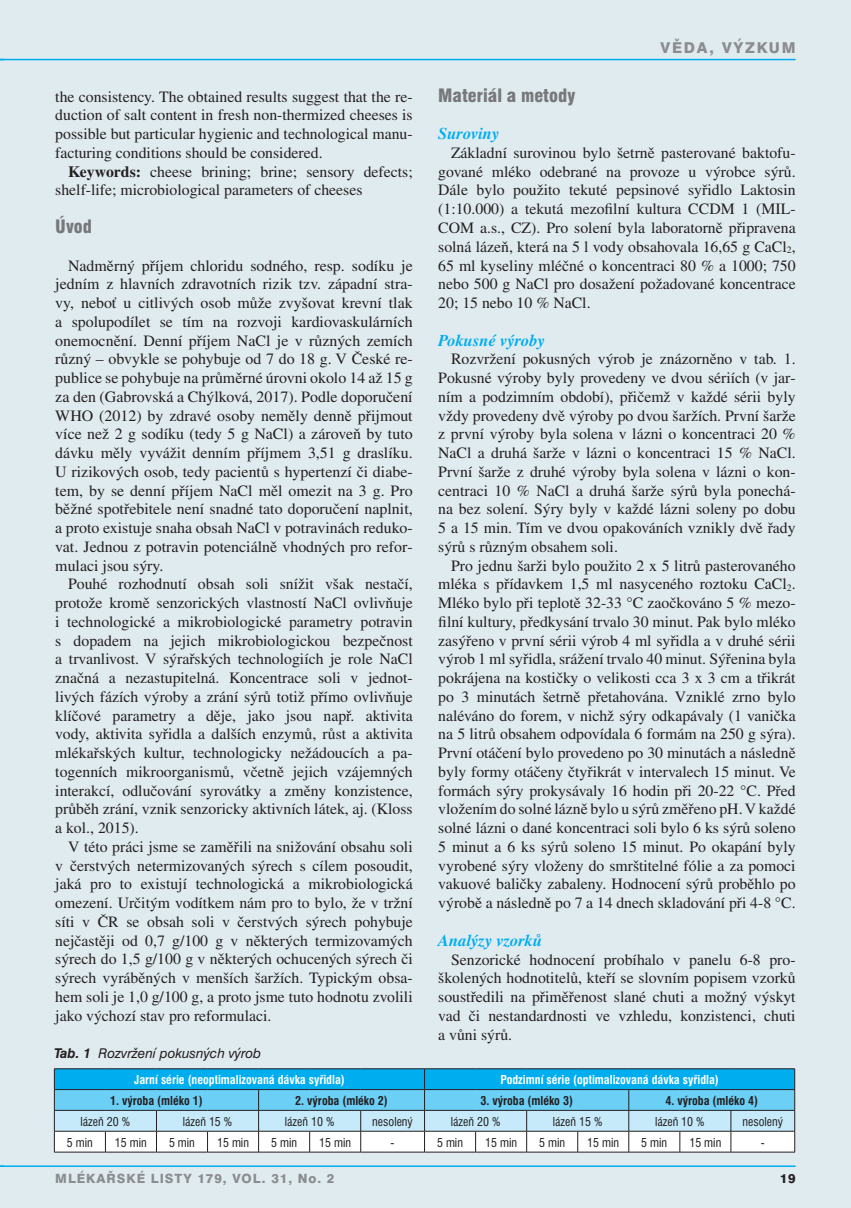
<style>
.page{position:relative;width:851px;height:1208px;background:#fff}
.page>*{position:absolute;margin:0;border:0;box-sizing:border-box;transform-origin:0 0}
.t1{font:900 condensed 18px "Swiss 721 BTCE";color:#76787b}
.t2{font:italic 700 16.5px "Times CE";color:#00aeef}
.t3{font:15.75px/18.8px "Times CE";color:#231f20;text-align:justify}
.t4{font:800 15px "Swiss 721 BTCE";letter-spacing:.12em;color:#8a8c8f}
.t5{font:italic 13.5px "Swiss 721 BTCE";color:#231f20}
.t6{font:800 12.75px "Swiss 721 BTCE";letter-spacing:.075em;color:#8a8c8f}
.t7{font:800 12.75px "Swiss 721 BTCE";color:#231f20}
.t8{font:condensed 12px "Swiss 721 BTCE";color:#231f20}
.t9{font:700 condensed 12px "Swiss 721 BTCE";color:#fff}
.t10{font:700 condensed 12px "Swiss 721 BTCE";color:#231f20}
.s1{font-weight:700}
</style>
<div class="page">
<div style="left:0;top:0;width:850px;height:1208px;background:#e0ebf0"></div>
<hr style="left:0;top:59px;width:795px;height:1px;background:#00aeef">
<hr style="left:0;top:1165px;width:795px;height:2px;background:#00aeef">
<svg style="left:54px;top:1068px;width:741px;height:84px;background:#84cdea"></svg>
<hr style="left:54px;top:1151px;width:51px;height:1px;background:#231f20">
<hr style="left:105px;top:1151px;width:51px;height:1px;background:#231f20">
<hr style="left:156px;top:1151px;width:51px;height:1px;background:#231f20">
<hr style="left:207px;top:1151px;width:51px;height:1px;background:#231f20">
<hr style="left:258px;top:1151px;width:51px;height:1px;background:#231f20">
<hr style="left:309px;top:1151px;width:51px;height:1px;background:#231f20">
<hr style="left:360px;top:1151px;width:64px;height:1px;background:#231f20">
<hr style="left:424px;top:1151px;width:51px;height:1px;background:#231f20">
<hr style="left:475px;top:1151px;width:51px;height:1px;background:#231f20">
<hr style="left:526px;top:1151px;width:51px;height:1px;background:#231f20">
<hr style="left:577px;top:1151px;width:51px;height:1px;background:#231f20">
<hr style="left:628px;top:1151px;width:51px;height:1px;background:#231f20">
<hr style="left:679px;top:1151px;width:51px;height:1px;background:#231f20">
<hr style="left:730px;top:1151px;width:64px;height:1px;background:#231f20">
<p class="t3" style="left:55px;top:87px;width:359px">the consistency. The obtained results suggest that the re&shy;duction of salt content in fresh non-thermized cheeses is possible but particular hygienic and technological manu&shy;facturing conditions should be considered.</p>
<p class="t3" style="left:55px;top:162px;width:359px;text-indent:13px"><span class="s1">Keywords:</span> cheese brining; brine; sensory defects; shelf-life; microbiological parameters of cheeses</p>
<p class="t1" style="left:55px;top:214px;width:38px">Úvod</p>
<p class="t3" style="left:55px;top:256px;width:359px;text-indent:13px">Nadměrný příjem chloridu sodného, resp. sodíku je jedním z hlavních zdravotních rizik tzv. západní stra&shy;vy, neboť u citlivých osob může zvyšovat krevní tlak a spolupodílet se tím na rozvoji kardiovaskulárních onemocnění. Denní příjem NaCl je v různých zemích různý – obvykle se pohybuje od 7 do 18 g. V České re&shy;publice se pohybuje na průměrné úrovni okolo 14 až 15 g za den (Gabrovská a Chýlková, 2017). Podle doporučení WHO (2012) by zdravé osoby neměly denně přijmout více než 2 g sodíku (tedy 5 g NaCl) a zároveň by tuto dávku měly vyvážit denním příjmem 3,51 g draslíku.<br>U rizikových osob, tedy pacientů s hypertenzí či diabe&shy;tem, by se denní příjem NaCl měl omezit na 3 g. Pro běžné spotřebitele není snadné tato doporučení naplnit, a proto existuje snaha obsah NaCl v potravinách reduko&shy;vat. Jednou z potravin potenciálně vhodných pro refor&shy;mulaci jsou sýry.</p>
<p class="t3" style="left:55px;top:574px;width:359px;text-indent:13px">Pouhé rozhodnutí obsah soli snížit však nestačí, protože kromě senzorických vlastností NaCl ovlivňuje i technologické a mikrobiologické parametry potravin s dopadem na jejich mikrobiologickou bezpečnost a -trvanlivost. V sýrařských technologiích je role NaCl značná a nezastupitelná. Koncentrace soli v jednot&shy;livých fázích výroby a zrání sýrů totiž přímo ovlivňuje klíčové parametry a děje, jako jsou např. aktivita vody, aktivita syřidla a dalších enzymů, růst a aktivita mlékařských kultur, technologicky nežádoucích a pa&shy;togenních mikroorganismů, včetně jejich vzájemných interakcí, odlučování syrovátky a změny konzistence, průběh zrání, vznik senzoricky aktivních látek, aj. (Kloss a kol., 2015).</p>
<p class="t3" style="left:55px;top:837px;width:359px;text-indent:13px">V této práci jsme se zaměřili na snižování obsahu soli v čerstvých netermizovaných sýrech s cílem posoudit, jaká pro to existují technologická a mikrobiologická omezení. Určitým vodítkem nám pro to bylo, že v tržní síti v ČR se obsah soli v čerstvých sýrech pohybuje nejčastěji od 0,7 g/100 g v některých termizovamých sýrech do 1,5 g/100 g v některých ochucených sýrech či sýrech vyráběných v menších šaržích. Typickým obsa&shy;hem soli je 1,0 g/100 g, a proto jsme tuto hodnotu zvolili jako výchozí stav pro reformulaci.</p>
<p class="t4" style="left:660px;top:38px;width:137px">VĚDA, VÝZKUM</p>
<p class="t1" style="left:438px;top:83px;width:138px">Materiál a metody</p>
<p class="t2" style="left:438px;top:124px;width:63px">Suroviny</p>
<p class="t3" style="left:438px;top:143px;width:359px;text-indent:13px">Základní surovinou bylo šetrně pasterované baktofu&shy;gované mléko odebrané na provoze u výrobce sýrů.<br>Dále bylo použito tekuté pepsinové syřidlo Laktosin (1:10.000) a tekutá mezofilní kultura CCDM 1 (MIL-COM a.s., CZ). Pro solení byla laboratorně připravena solná lázeň, která na 5 l vody obsahovala 16,65 g CaCl<sub>2</sub>, 65 ml kyseliny mléčné o koncentraci 80 % a 1000; 750 nebo 500 g NaCl pro dosažení požadované koncentrace 20; 15 nebo 10 % NaCl.</p>
<p class="t2" style="left:438px;top:330px;width:108px">Pokusné výroby</p>
<p class="t3" style="left:438px;top:349px;width:359px;text-indent:13px">Rozvržení pokusných výrob je znázorněno v tab. 1.<br>Pokusné výroby byly provedeny ve dvou sériích (v jar&shy;ním a podzimním období), přičemž v každé sérii byly vždy provedeny dvě výroby po dvou šaržích. První šarže z první výroby byla solena v lázni o koncentraci 20 % NaCl a druhá šarže v lázni o koncentraci 15 % NaCl.<br>První šarže z druhé výroby byla solena v lázni o kon&shy;centraci 10 % NaCl a druhá šarže sýrů byla ponechá&shy;na bez solení. Sýry byly v každé lázni soleny po dobu 5 a 15 min. Tím ve dvou opakováních vznikly dvě řady sýrů s různým obsahem soli.</p>
<p class="t3" style="left:438px;top:555px;width:359px;text-indent:13px">Pro jednu šarži bylo použito 2 x 5 litrů pasterovaného mléka s přídavkem 1,5 ml nasyceného roztoku CaCl<sub>2</sub>.<br>Mléko bylo při teplotě 32-33 °C zaočkováno 5 % mezo&shy;filní kultury, předkysání trvalo 30 minut. Pak bylo mléko zasýřeno v první sérii výrob 4 ml syřidla a v druhé sérii výrob 1 ml syřidla, srážení trvalo 40 minut. Sýřenina byla pokrájena na kostičky o velikosti cca 3 x 3 cm a třikrát po 3 minutách šetrně přetahována. Vzniklé zrno bylo naléváno do forem, v nichž sýry odkapávaly (1 vanička na 5 litrů obsahem odpovídala 6 formám na 250 g sýra).<br>První otáčení bylo provedeno po 30 minutách a následně byly formy otáčeny čtyřikrát v intervalech 15 minut. Ve formách sýry prokysávaly 16 hodin při 20-22 °C. Před vložením do solné lázně bylo u sýrů změřeno pH. V každé solné lázni o dané koncentraci soli bylo 6 ks sýrů soleno 5 minut a 6 ks sýrů soleno 15 minut. Po okapání byly vyrobené sýry vloženy do smrštitelné fólie a za pomoci vakuové baličky zabaleny. Hodnocení sýrů proběhlo po výrobě a následně po 7 a 14 dnech skladování při 4-8 °C.</p>
<p class="t2" style="left:438px;top:930px;width:106px">Analýzy vzorků</p>
<p class="t3" style="left:438px;top:949px;width:359px;text-indent:13px">Senzorické hodnocení probíhalo v panelu 6-8 pro&shy;školených hodnotitelů, kteří se slovním popisem vzorků soustředili na přiměřenost slané chuti a možný výskyt vad či nestandardnosti ve vzhledu, konzistenci, chuti a vůni sýrů.</p>
<p class="t5" style="left:54px;top:1044px;width:208px"><span class="s1">Tab. 1</span> Rozvržení pokusných výrob</p>
<p class="t9" style="left:134px;top:1071px;width:212px">Jarní série (neoptimalizovaná dávka syřidla)</p>
<p class="t9" style="left:500px;top:1071px;width:220px">Podzimní série (optimalizovaná dávka syřidla)</p>
<p class="t10" style="left:110px;top:1092px;width:94px">1. výroba (mléko 1)</p>
<p class="t10" style="left:295px;top:1092px;width:94px">2. výroba (mléko 2)</p>
<p class="t10" style="left:480px;top:1092px;width:94px">3. výroba (mléko 3)</p>
<p class="t10" style="left:665px;top:1092px;width:94px">4. výroba (mléko 4)</p>
<p class="t8" style="left:81px;top:1113px;width:51px">lázeň 20 %</p>
<p class="t8" style="left:183px;top:1113px;width:51px">lázeň 15 %</p>
<p class="t8" style="left:285px;top:1113px;width:51px">lázeň 10 %</p>
<p class="t8" style="left:372px;top:1113px;width:42px">nesolený</p>
<p class="t8" style="left:450px;top:1113px;width:51px">lázeň 20 %</p>
<p class="t8" style="left:553px;top:1113px;width:51px">lázeň 15 %</p>
<p class="t8" style="left:655px;top:1113px;width:51px">lázeň 10 %</p>
<p class="t8" style="left:742px;top:1113px;width:42px">nesolený</p>
<p class="t8" style="left:67px;top:1134px;width:27px">5 min</p>
<p class="t8" style="left:115px;top:1134px;width:33px">15 min</p>
<p class="t8" style="left:169px;top:1134px;width:27px">5 min</p>
<p class="t8" style="left:217px;top:1134px;width:33px">15 min</p>
<p class="t8" style="left:271px;top:1134px;width:27px">5 min</p>
<p class="t8" style="left:319px;top:1134px;width:33px">15 min</p>
<p class="t8" style="left:390px;top:1134px;width:4px">-</p>
<p class="t8" style="left:437px;top:1134px;width:27px">5 min</p>
<p class="t8" style="left:485px;top:1134px;width:33px">15 min</p>
<p class="t8" style="left:539px;top:1134px;width:27px">5 min</p>
<p class="t8" style="left:587px;top:1134px;width:33px">15 min</p>
<p class="t8" style="left:641px;top:1134px;width:27px">5 min</p>
<p class="t8" style="left:689px;top:1134px;width:33px">15 min</p>
<p class="t8" style="left:760px;top:1134px;width:4px">-</p>
<p class="t6" style="left:55px;top:1170px;width:280px">MLÉKAŘSKÉ LISTY 179, VOL. 31, NO. 2</p>
<p class="t7" style="left:779px;top:1170px;width:18px">19</p>
</div>
